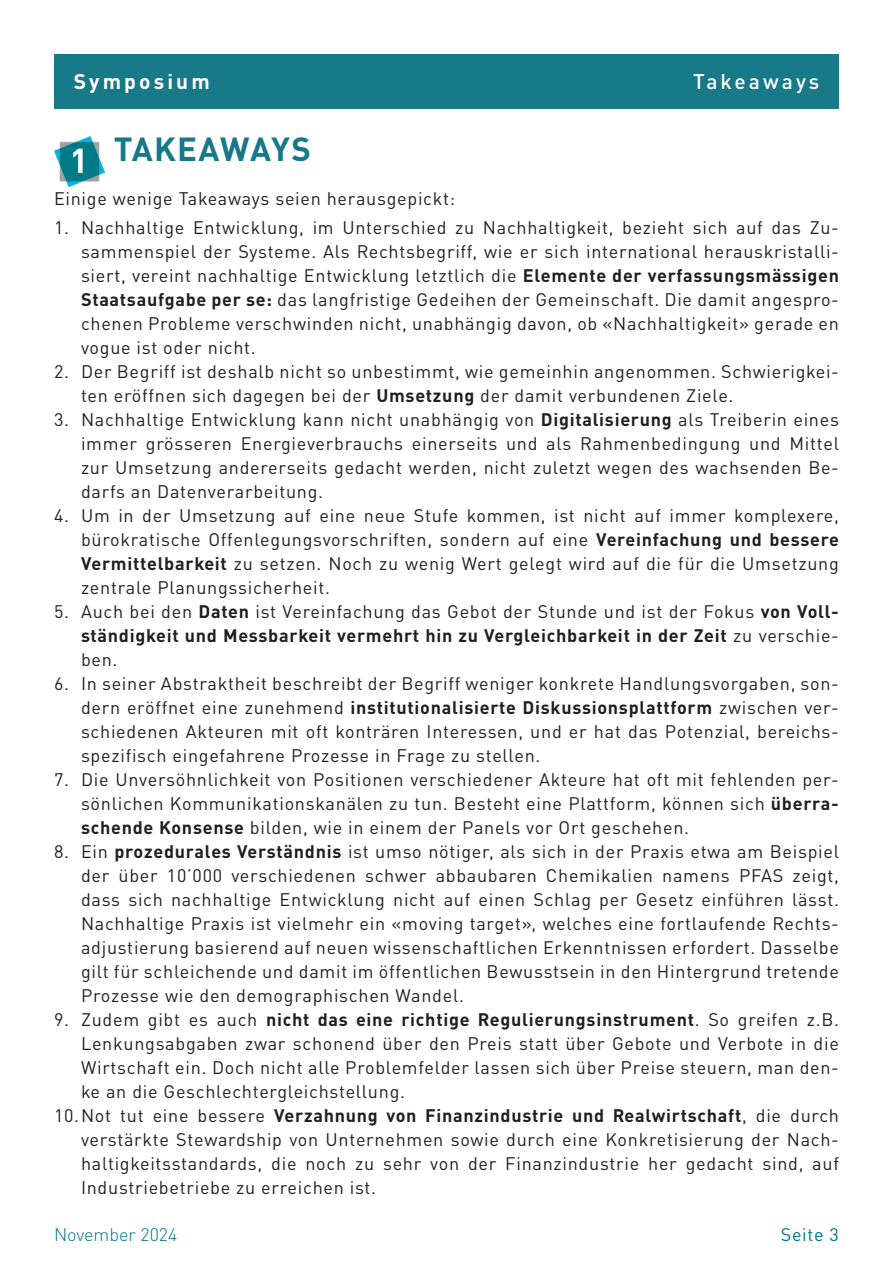
<style>
.page{position:relative;width:893px;height:1263px;background:#fff}
.page>*{position:absolute;margin:0;border:0;box-sizing:border-box;transform-origin:0 0}
.t1{font:700 34.2px "DIN Pro";color:#fff}
.t2{font:700 33px "DIN Pro";letter-spacing:.03em;color:#167988}
.t3{font:700 21px "DIN Pro";letter-spacing:.15em;color:#fff}
.t4{font:500 21px "DIN Pro";letter-spacing:.145em;color:#fff}
.t5{font:18px/24px "DIN Pro";letter-spacing:.04em;color:#231f20;text-align:justify}
.t6{font:700 18px/24px "DIN Pro";letter-spacing:.04em;color:#231f20;text-align:justify}
.t7{font:300 18px "DIN Pro";color:#007589}
.t8{font:18px "DIN Pro";letter-spacing:.04em;color:#007589}
.s1{font-weight:700}
.s2{font-weight:400}
</style>
<div class="page">
<div style="left:54px;top:54px;width:785px;height:54px;background:#187988"></div>
<img style="left:54px;top:136px;width:50px;height:50px">
<p class="t3" style="left:74px;top:64px;width:138px">Symposium</p>
<p class="t4" style="left:693px;top:65px;width:128px">Takeaways</p>
<p class="t2" style="left:114px;top:122px;width:199px">TAKEAWAYS</p>
<p class="t5" style="left:54px;top:185px;width:403px">Einige wenige Takeaways seien herausgepickt:</p>
<p class="t5" style="left:81px;top:213px;width:759px;text-indent:-27px">1. Nachhaltige Entwicklung, im Unterschied zu Nachhaltigkeit, bezieht sich auf das Zu&shy;sammenspiel der Systeme. Als Rechtsbegriff, wie er sich international herauskristalli&shy;siert, vereint nachhaltige Entwicklung letztlich die <span class="s1">Elemente der verfassungsmässigen Staatsaufgabe per se:</span> das langfristige Gedeihen der Gemeinschaft. Die damit angespro&shy;chenen Probleme verschwinden nicht, unabhängig davon, ob «Nachhaltigkeit» gerade en vogue ist oder nicht.</p>
<p class="t5" style="left:81px;top:357px;width:759px;text-indent:-27px">2. Der Begriff ist deshalb nicht so unbestimmt, wie gemeinhin angenommen. Schwierigkei&shy;ten eröffnen sich dagegen bei der <span class="s1">Umsetzung</span> der damit verbundenen Ziele.</p>
<p class="t5" style="left:81px;top:405px;width:759px;text-indent:-27px">3. Nachhaltige Entwicklung kann nicht unabhängig von <span class="s1">Digitalisierung</span> als Treiberin eines immer grösseren Energieverbrauchs einerseits und als Rahmenbedingung und Mittel zur Umsetzung andererseits gedacht werden, nicht zuletzt wegen des wachsenden Be&shy;darfs an Datenverarbeitung.</p>
<p class="t5" style="left:81px;top:501px;width:759px;text-indent:-27px">4. Um in der Umsetzung auf eine neue Stufe kommen, ist nicht auf immer komplexere, bürokratische Offenlegungsvorschriften, sondern auf eine <span class="s1">Vereinfachung und bessere Vermittelbarkeit</span> zu setzen. Noch zu wenig Wert gelegt wird auf die für die Umsetzung zentrale Planungssicherheit.</p>
<p class="t6" style="left:81px;top:597px;width:759px;text-indent:-27px"><span class="s2">5. Auch bei den</span> Daten <span class="s2">ist Vereinfachung das Gebot der Stunde und ist der Fokus</span> von Voll&shy;ständigkeit und Messbarkeit vermehrt hin zu Vergleichbarkeit in der Zeit <span class="s2">zu verschie&shy;ben.</span></p>
<p class="t5" style="left:81px;top:669px;width:759px;text-indent:-27px">6. In seiner Abstraktheit beschreibt der Begriff weniger konkrete Handlungsvorgaben, son&shy;dern eröffnet eine zunehmend <span class="s1">institutionalisierte Diskussionsplattform</span> zwischen ver&shy;schiedenen Akteuren mit oft konträren Interessen, und er hat das Potenzial, bereichs&shy;spezifisch eingefahrene Prozesse in Frage zu stellen.</p>
<p class="t5" style="left:81px;top:765px;width:759px;text-indent:-27px">7. Die Unversöhnlichkeit von Positionen verschiedener Akteure hat oft mit fehlenden per&shy;sönlichen Kommunikationskanälen zu tun. Besteht eine Plattform, können sich <span class="s1">überra&shy;schende Konsense</span> bilden, wie in einem der Panels vor Ort geschehen.</p>
<p class="t5" style="left:81px;top:837px;width:759px;text-indent:-27px">8. Ein <span class="s1">prozedurales Verständnis</span> ist umso nötiger, als sich in der Praxis etwa am Beispiel der über 10’000 verschiedenen schwer abbaubaren Chemikalien namens PFAS zeigt, dass sich nachhaltige Entwicklung nicht auf einen Schlag per Gesetz einführen lässt.<br>Nachhaltige Praxis ist vielmehr ein «moving target», welches eine fortlaufende Rechts&shy;adjustierung basierend auf neuen wissenschaftlichen Erkenntnissen erfordert. Dasselbe gilt für schleichende und damit im öffentlichen Bewusstsein in den Hintergrund tretende Prozesse wie den demographischen Wandel.</p>
<p class="t5" style="left:81px;top:1005px;width:759px;text-indent:-27px">9. Zudem gibt es auch <span class="s1">nicht das eine richtige Regulierungsinstrument</span>. So greifen z.B.<br>Lenkungsabgaben zwar schonend über den Preis statt über Gebote und Verbote in die Wirtschaft ein. Doch nicht alle Problemfelder lassen sich über Preise steuern, man den&shy;ke an die Geschlechtergleichstellung.</p>
<p class="t5" style="left:81px;top:1101px;width:759px;text-indent:-27px">10.Not tut eine bessere <span class="s1">Verzahnung von Finanzindustrie und Realwirtschaft</span>, die durch verstärkte Stewardship von Unternehmen sowie durch eine Konkretisierung der Nach&shy;haltigkeitsstandards, die noch zu sehr von der Finanzindustrie her gedacht sind, auf Industriebetriebe zu erreichen ist.</p>
<p class="t1" style="left:70px;top:132px;width:20px">1</p>
<p class="t7" style="left:54px;top:1220px;width:125px">November 2024</p>
<p class="t8" style="left:781px;top:1220px;width:60px">Seite 3</p>
</div>
